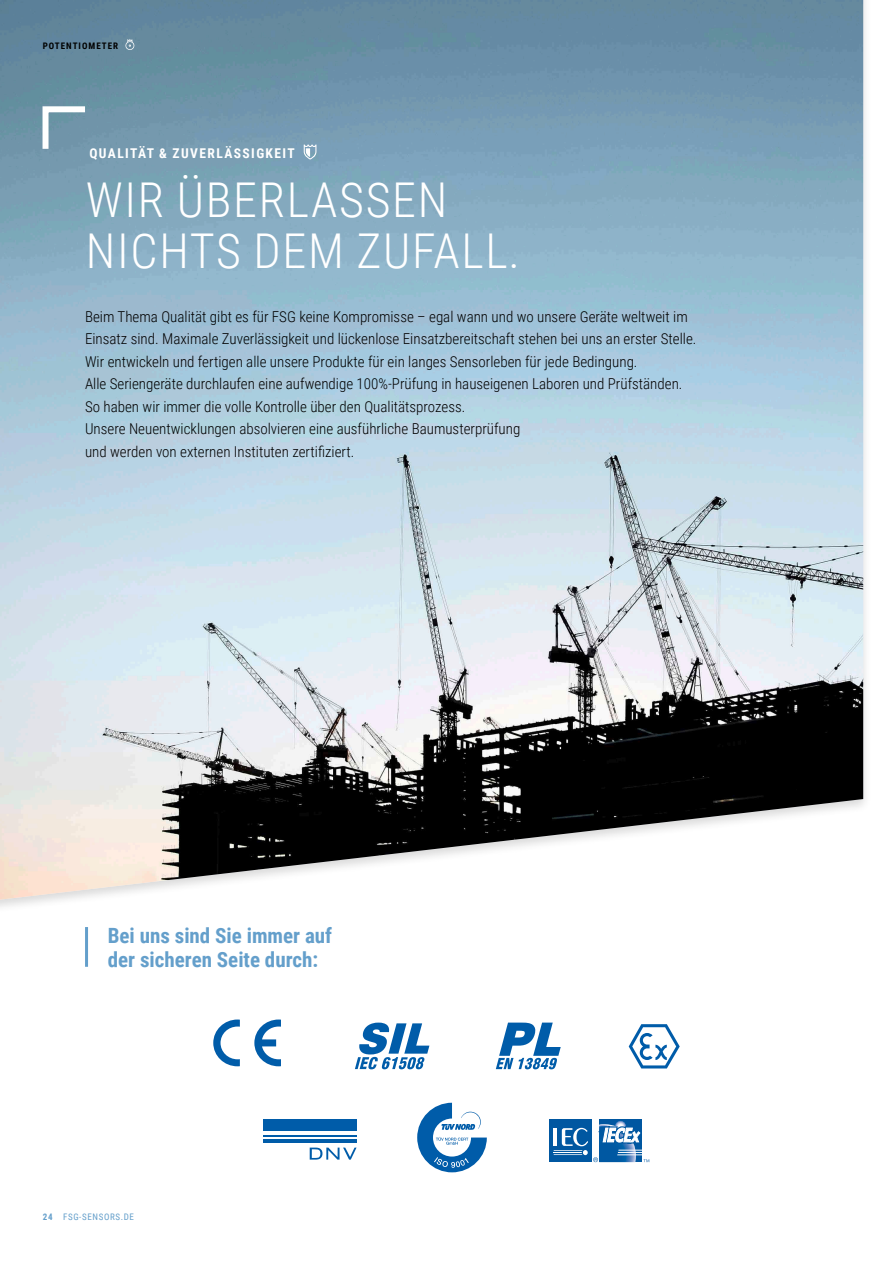
<style>
.page{position:relative;width:893px;height:1263px;background:#fff}
.page>*{position:absolute;margin:0;border:0;box-sizing:border-box;transform-origin:0 0}
.t1{font:300 48px/51px "Roboto Condensed";letter-spacing:.035em;color:#fff}
.t2{font:700 21px/24px "Roboto Condensed";color:#649fcb}
.t3{font:300 15px/22.5px "Roboto Condensed";color:#000}
.t4{font:700 13.5px "Roboto Condensed";letter-spacing:.105em;color:#fff}
.t5{font:9px "Roboto Condensed";letter-spacing:.075em;color:#649fcb}
.t6{font:700 9px "Roboto Condensed";letter-spacing:.115em;color:#000}
.s1{font-weight:700}
</style>
<div class="page">
<div style="left:0;top:0;width:873px;height:914px;background:#000;opacity:.15"></div>
<img style="left:0;top:0;width:863px;height:900px">
<svg style="left:304px;top:145px;width:12px;height:15px"></svg>
<svg style="left:40px;top:103px;width:51px;height:52px;background:#88a7b7"></svg>
<hr style="left:85px;top:927px;width:3px;height:40px;background:#649fcb">
<svg style="left:213px;top:1019px;width:27px;height:47px"></svg>
<svg style="left:254px;top:1019px;width:27px;height:47px"></svg>
<div style="left:599px;top:1119px;width:43px;height:43px;background:#0057a1"></div>
<div style="left:549px;top:1119px;width:43px;height:43px;background:#0057a1"></div>
<svg style="left:554px;top:1121px;width:95px;height:41px"></svg>
<svg style="left:629px;top:1024px;width:51px;height:44px"></svg>
<svg style="left:417px;top:1103px;width:70px;height:69px"></svg>
<svg style="left:496px;top:1022px;width:65px;height:47px"></svg>
<svg style="left:355px;top:1022px;width:74px;height:47px"></svg>
<div style="left:263px;top:1119px;width:94px;height:12px;background:#005ca9"></div>
<svg style="left:263px;top:1139px;width:94px;height:3px"></svg>
<hr style="left:263px;top:1135px;width:94px;height:2px;background:#005ca9">
<svg style="left:310px;top:1147px;width:47px;height:12px"></svg>
<svg style="left:125px;top:39px;width:10px;height:12px"></svg>
<p class="t6" style="left:43px;top:39px;width:77px">POTENTIOMETER</p>
<p class="t4" style="left:89px;top:143px;width:207px">QUALITÄT &amp; ZUVERLÄSSIGKEIT</p>
<h1 class="t1" style="left:86px;top:173px;width:436px">WIR ÜBERLASSEN<br>NICHTS DEM ZUFALL.</h1>
<p class="t3" style="left:85px;top:305px;width:613px">Beim Thema Qualität gibt es für FSG keine Kompromisse – egal wann und wo unsere Geräte weltweit im Einsatz sind. Maximale Zuverlässigkeit und lückenlose Einsatzbereitschaft stehen bei uns an erster Stelle.<br>Wir entwickeln und fertigen alle unsere Produkte für ein langes Sensorleben für jede Bedingung.<br>Alle Seriengeräte durchlaufen eine aufwendige 100%-Prüfung in hauseigenen Laboren und Prüfständen.<br>So haben wir immer die volle Kontrolle über den Qualitätsprozess.<br>Unsere Neuentwicklungen absolvieren eine ausführliche Baumusterprüfung<br>und werden von externen Instituten zertifiziert.</p>
<h2 class="t2" style="left:108px;top:922px;width:226px">Bei uns sind Sie immer auf der sicheren Seite durch:</h2>
<p class="t5" style="left:43px;top:1211px;width:93px"><span class="s1">24</span> FSG-SENSORS.DE</p>
</div>
